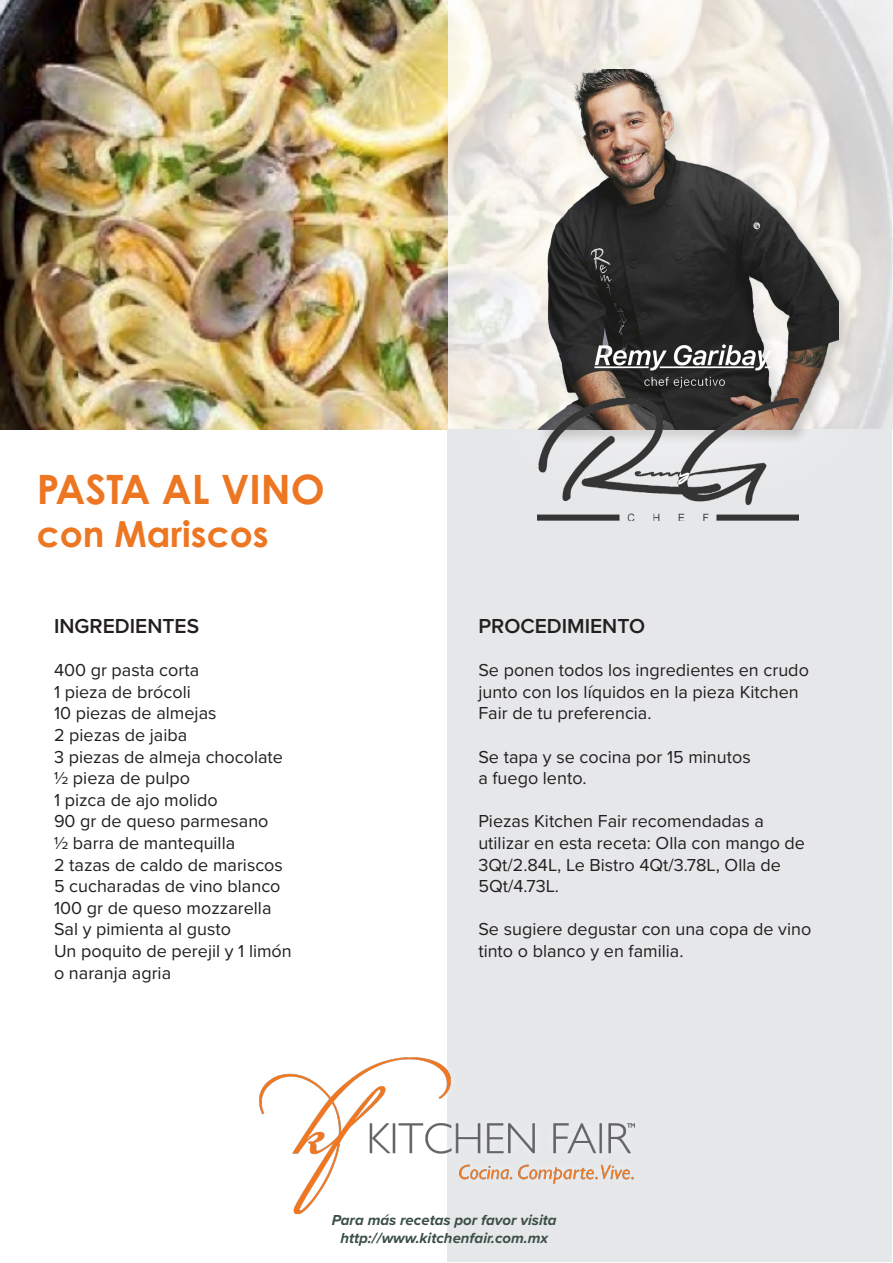
<style>
.page{position:relative;width:893px;height:1263px;background:#fff}
.page>*{position:absolute;margin:0;border:0;box-sizing:border-box;transform-origin:0 0}
.t1{font:700 40.5px "Century Gothic Pro";color:#ed7623}
.t2{font:700 36px "Century Gothic Pro";color:#ed7623}
.t3{font:600 21px "Proxima Nova";color:#231f20}
.t4{font:18px/21.6px "Proxima Nova";color:#231f20}
.t5{font:italic 700 15px "Proxima Nova";color:#3b4f47}
</style>
<div class="page">
<img style="left:0;top:0;width:448px;height:430px">
<svg style="left:448px;top:10px;width:10px;height:420px;background:#f1ede3"></svg>
<div style="left:447px;top:430px;width:445px;height:832px;background:#e6e7e9"></div>
<div style="left:251px;top:1048px;width:393px;height:174px;background:#fff;opacity:.75"></div>
<img style="left:260px;top:1057px;width:375px;height:156px">
<div style="left:458px;top:0;width:435px;height:521px;background:#fff;opacity:.79"></div>
<img style="left:497px;top:69px;width:342px;height:361px">
<img style="left:538px;top:399px;width:260px;height:121px">
<img style="left:592px;top:343px;width:182px;height:48px">
<p class="t1" style="left:37px;top:464px;width:289px">PASTA AL VINO</p>
<p class="t2" style="left:37px;top:512px;width:233px">con Mariscos</p>
<p class="t3" style="left:54px;top:610px;width:147px">INGREDIENTES</p>
<p class="t4" style="left:54px;top:658px;width:147px">400 gr pasta corta</p>
<p class="t4" style="left:54px;top:680px;width:138px">1 pieza de brócoli</p>
<p class="t4" style="left:54px;top:702px;width:164px">10 piezas de almejas</p>
<p class="t4" style="left:54px;top:723px;width:135px">2 piezas de jaiba</p>
<p class="t4" style="left:54px;top:745px;width:231px">3 piezas de almeja chocolate</p>
<p class="t4" style="left:54px;top:766px;width:138px">½ pieza de pulpo</p>
<p class="t4" style="left:54px;top:788px;width:165px">1 pizca de ajo molido</p>
<p class="t4" style="left:54px;top:810px;width:216px">90 gr de queso parmesano</p>
<p class="t4" style="left:54px;top:831px;width:183px">½ barra de mantequilla</p>
<p class="t4" style="left:54px;top:853px;width:230px">2 tazas de caldo de mariscos</p>
<p class="t4" style="left:54px;top:874px;width:228px">5 cucharadas de vino blanco</p>
<p class="t4" style="left:54px;top:896px;width:219px">100 gr de queso mozzarella</p>
<p class="t4" style="left:54px;top:918px;width:179px">Sal y pimienta al gusto</p>
<p class="t4" style="left:54px;top:939px;width:239px">Un poquito de perejil y 1 limón o naranja agria</p>
<p class="t3" style="left:478px;top:610px;width:168px">PROCEDIMIENTO</p>
<p class="t4" style="left:478px;top:658px;width:332px">Se ponen todos los ingredientes en crudo junto con los líquidos en la pieza Kitchen<br>Fair de tu preferencia.</p>
<p class="t4" style="left:478px;top:745px;width:274px">Se tapa y se cocina por 15 minutos a fuego lento.</p>
<p class="t4" style="left:478px;top:810px;width:328px">Piezas Kitchen Fair recomendadas a utilizar en esta receta: Olla con mango de<br>3Qt/2.84L, Le Bistro 4Qt/3.78L, Olla de<br>5Qt/4.73L.</p>
<p class="t4" style="left:478px;top:918px;width:334px">Se sugiere degustar con una copa de vino tinto o blanco y en familia.</p>
<p class="t5" style="left:332px;top:1209px;width:226px">Para más recetas por favor visita</p>
<p class="t5" style="left:340px;top:1227px;width:209px">http://www.kitchenfair.com.mx</p>
</div>
